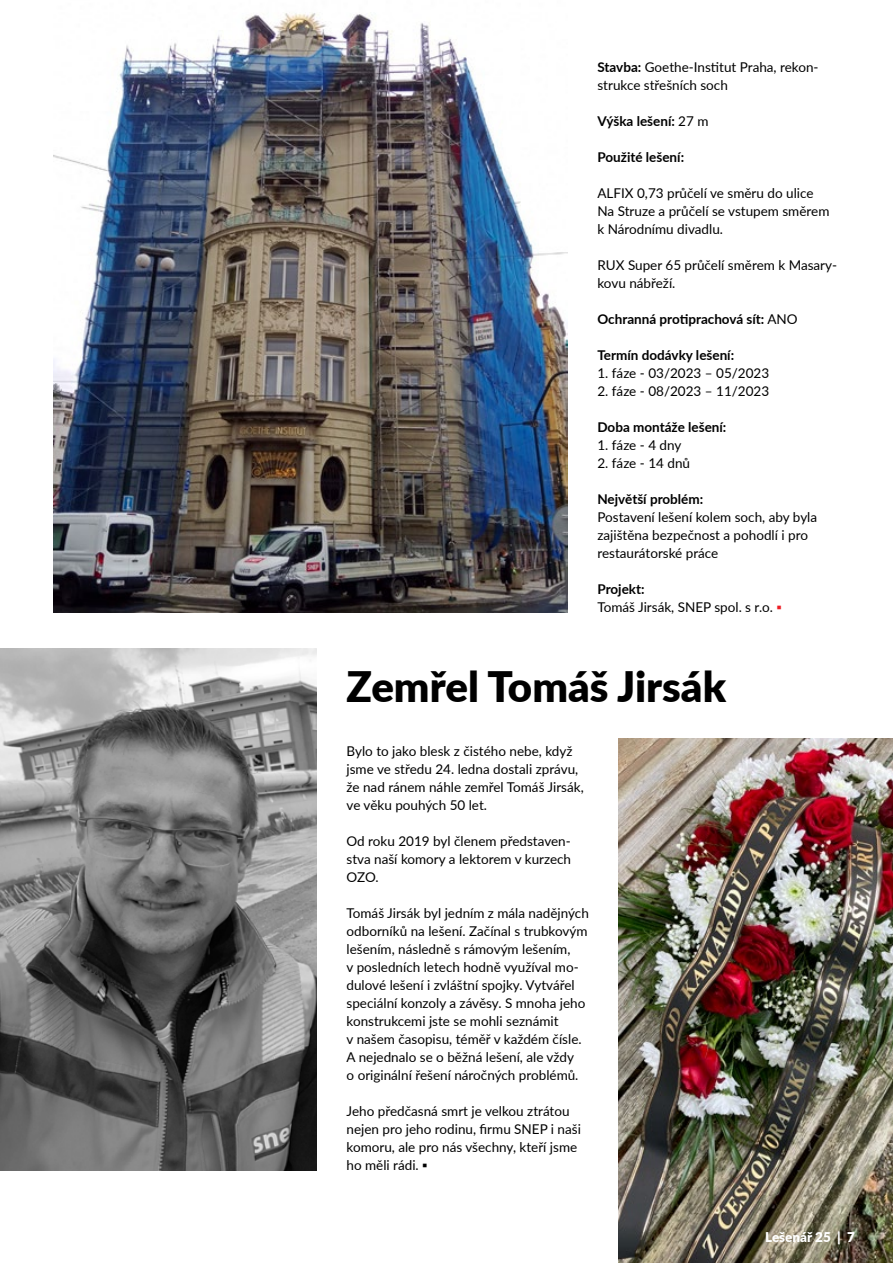
<style>
.page{position:relative;width:893px;height:1263px;background:#fff}
.page>*{position:absolute;margin:0;border:0;box-sizing:border-box;transform-origin:0 0}
.t1{font:900 42px "Lato";color:#000}
.t2{font:13.5px/18px "Lato";color:#000}
.t3{font:700 13.5px "Lato";color:#000}
.t4{font:900 13.5px "Lato";color:#fff}
.s1{font-weight:700}
.s2{font-weight:400}
.s3{color:#ed1d24}
</style>
<div class="page">
<img style="left:619px;top:738px;width:274px;height:525px">
<img style="left:0;top:648px;width:317px;height:522px">
<img style="left:53px;top:13px;width:515px;height:599px">
<p class="t2" style="left:597px;top:58px;width:223px"><span class="s1">Stavba:</span> Goethe-Institut Praha, rekon&shy;strukce střešních soch</p>
<p class="t3" style="left:597px;top:111px;width:113px">Výška lešení: <span class="s2">27 m</span></p>
<p class="t3" style="left:597px;top:147px;width:88px">Použité lešení:</p>
<p class="t2" style="left:597px;top:184px;width:233px">ALFIX 0,73 průčelí ve směru do ulice<br>Na Struze a průčelí se vstupem směrem k Národnímu divadlu.</p>
<p class="t2" style="left:597px;top:256px;width:241px">RUX Super 65 průčelí směrem k Masary&shy;kovu nábřeží.</p>
<p class="t3" style="left:597px;top:309px;width:202px">Ochranná protiprachová sít: <span class="s2">ANO</span></p>
<p class="t3" style="left:597px;top:345px;width:138px">Termín dodávky lešení:</p>
<p class="t2" style="left:597px;top:364px;width:173px">1. fáze - 03/2023 – 05/2023</p>
<p class="t2" style="left:597px;top:382px;width:173px">2. fáze - 08/2023 – 11/2023</p>
<p class="t3" style="left:597px;top:417px;width:130px">Doba montáže lešení:</p>
<p class="t2" style="left:597px;top:436px;width:86px">1. fáze - 4 dny</p>
<p class="t2" style="left:597px;top:454px;width:94px">2. fáze - 14 dnů</p>
<p class="t3" style="left:597px;top:489px;width:107px">Největší problém:</p>
<p class="t2" style="left:597px;top:508px;width:221px">Postavení lešení kolem soch, aby byla zajištěna bezpečnost a pohodlí i pro restaurátorské práce</p>
<p class="t2" style="left:597px;top:580px;width:186px"><span class="s1">Projekt:<br></span>Tomáš Jirsák, SNEP spol. s r.o. <span class="s3">▪</span></p>
<h1 class="t1" style="left:347px;top:655px;width:381px">Zemřel Tomáš Jirsák</h1>
<p class="t2" style="left:347px;top:742px;width:239px">Bylo to jako blesk z čistého nebe, když jsme ve středu 24. ledna dostali zprávu, že nad ránem náhle zemřel Tomáš Jirsák, ve věku pouhých 50 let.</p>
<p class="t2" style="left:347px;top:832px;width:226px;text-align:justify">Od roku 2019 byl členem představen&shy;stva naší komory a lektorem v kurzech OZO.</p>
<p class="t2" style="left:347px;top:904px;width:244px">Tomáš Jirsák byl jedním z mála nadějných odborníků na lešení. Začínal s trubkovým lešením, následně s rámovým lešením,<br>v posledních letech hodně využíval mo&shy;dulové lešení i zvláštní spojky. Vytvářel speciální konzoly a závěsy. S mnoha jeho konstrukcemi jste se mohli seznámit<br>v našem časopisu, téměř v každém čísle.<br>A nejednalo se o běžná lešení, ale vždy<br>o originální řešení náročných problémů.</p>
<p class="t2" style="left:347px;top:1101px;width:236px">Jeho předčasná smrt je velkou ztrátou nejen pro jeho rodinu, firmu SNEP i naši komoru, ale pro nás všechny, kteří jsme ho měli rádi. ▪</p>
<p class="t4" style="left:765px;top:1227px;width:91px">Lešenář 25 | 7</p>
</div>
